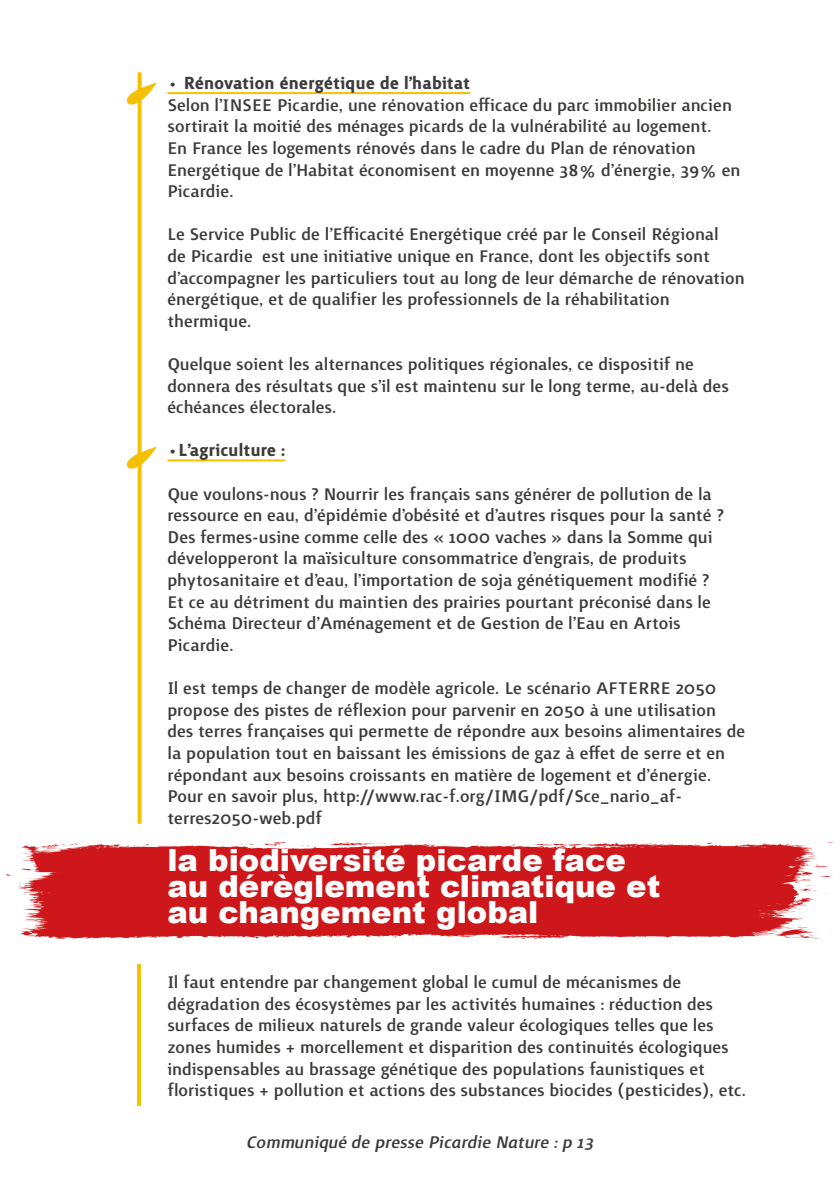
<style>
.page{position:relative;width:840px;height:1191px;background:#fff}
.page>*{position:absolute;margin:0;border:0;box-sizing:border-box;transform-origin:0 0}
.t1{font:900 30.6px/26px "Arial";color:#fff}
.t2{font:700 22.4px "Surface";color:#3c3c3b}
.t3{font:500 21.6px/21.6px "Surface";color:#3c3c3b}
.t4{font:21.6px "Surface Medium Italique";color:#3c3c3b}
</style>
<div class="page">
<svg style="left:6px;top:842px;width:828px;height:96px;background:#d33739"></svg>
<hr style="left:167px;top:92px;width:303px;height:2px;background:#f4c000">
<hr style="left:167px;top:459px;width:118px;height:2px;background:#f4c000">
<svg style="left:137px;top:72px;width:4px;height:751px;background:#f5ca28"></svg>
<svg style="left:126px;top:81px;width:31px;height:28px"></svg>
<svg style="left:126px;top:445px;width:31px;height:28px"></svg>
<svg style="left:137px;top:964px;width:4px;height:142px"></svg>
<p class="t2" style="left:167px;top:73px;width:304px">• Rénovation énergétique de l’habitat</p>
<p class="t3" style="left:167px;top:94px;width:574px">Selon l’INSEE Picardie, une rénovation efficace du parc immobilier ancien sortirait la moitié des ménages picards de la vulnérabilité au logement.<br>En France les logements rénovés dans le cadre du Plan de rénovation Energétique de l’Habitat économisent en moyenne 38% d’énergie, 39% en Picardie.</p>
<p class="t3" style="left:167px;top:224px;width:578px">Le Service Public de l’Efficacité Energétique créé par le Conseil Régional<br>de Picardie est une initiative unique en France, dont les objectifs sont d’accompagner les particuliers tout au long de leur démarche de rénovation énergétique, et de qualifier les professionnels de la réhabilitation thermique.</p>
<p class="t3" style="left:167px;top:354px;width:562px">Quelque soient les alternances politiques régionales, ce dispositif ne donnera des résultats que s’il est maintenu sur le long terme, au-delà des échéances électorales.</p>
<p class="t2" style="left:167px;top:440px;width:119px">•L’agriculture :</p>
<p class="t3" style="left:167px;top:483px;width:557px">Que voulons-nous ? Nourrir les français sans générer de pollution de la ressource en eau, d’épidémie d’obésité et d’autres risques pour la santé ?<br>Des fermes-usine comme celle des « 1000 vaches » dans la Somme qui développeront la maïsiculture consommatrice d’engrais, de produits phytosanitaire et d’eau, l’importation de soja génétiquement modifié ?<br>Et ce au détriment du maintien des prairies pourtant préconisé dans le Schéma Directeur d’Aménagement et de Gestion de l’Eau en Artois Picardie.</p>
<p class="t3" style="left:167px;top:678px;width:579px">Il est temps de changer de modèle agricole. Le scénario AFTERRE 2050 propose des pistes de réflexion pour parvenir en 2050 à une utilisation des terres françaises qui permette de répondre aux besoins alimentaires de la population tout en baissant les émissions de gaz à effet de serre et en répondant aux besoins croissants en matière de logement et d’énergie.<br>Pour en savoir plus, http://www.rac-f.org/IMG/pdf/Sce_nario_af&shy;terres2050-web.pdf</p>
<h1 class="t1" style="left:167px;top:846px;width:494px">la biodiversité picarde face au dérèglement climatique et au changement global</h1>
<p class="t3" style="left:167px;top:972px;width:580px">Il faut entendre par changement global le cumul de mécanismes de dégradation des écosystèmes par les activités humaines : réduction des surfaces de milieux naturels de grande valeur écologiques telles que les zones humides + morcellement et disparition des continuités écologiques indispensables au brassage génétique des populations faunistiques et floristiques + pollution et actions des substances biocides (pesticides), etc.</p>
<p class="t4" style="left:246px;top:1132px;width:349px">Communiqué de presse Picardie Nature : p 13</p>
</div>
